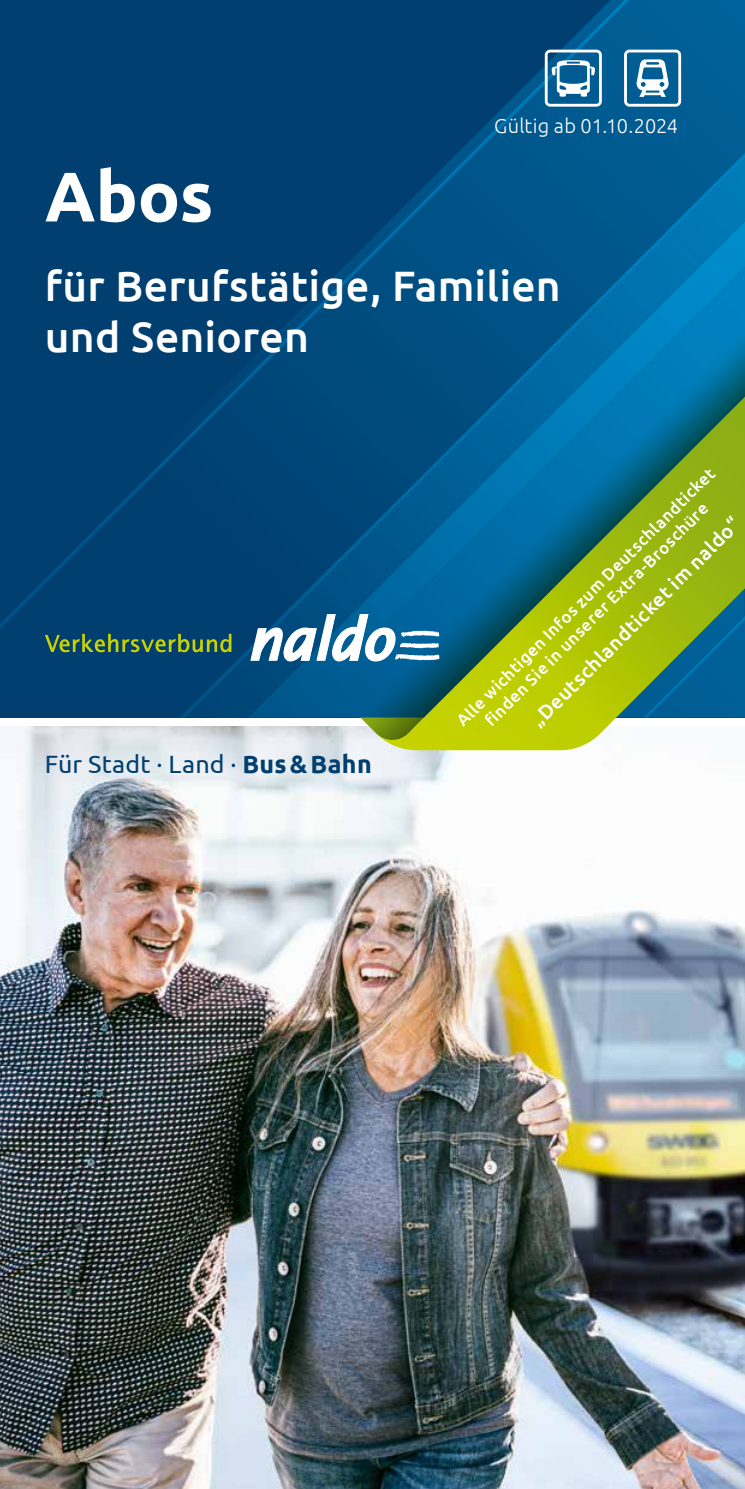
<style>
.page{position:relative;width:745px;height:1489px;background:#fff}
.page>*{position:absolute;margin:0;border:0;box-sizing:border-box;transform-origin:0 0}
.t1{font:700 70px "Ubuntu";color:#fff}
.t2{font:500 42.5px/51px "Ubuntu";letter-spacing:.005em;color:#fff}
.t3{font:25px "Ubuntu";letter-spacing:.01em;color:#003f6f}
.t4{font:500 20px "Ubuntu";color:#fff}
.t5{font:300 20px "Ubuntu";letter-spacing:.01em;color:#fff}
.t6{font:500 16.75px/20px "Ubuntu";color:#fff;text-align:center}
.s1{font-weight:700}
</style>
<div class="page">
<img style="left:0;top:726px;width:744px;height:762px">
<div style="left:0;top:0;width:744px;height:717px;background:#003f6f"></div>
<div style="left:629px;top:0;width:115px;height:152px;background:#005e95"></div>
<img style="left:725px;top:0;width:19px;height:71px">
<div style="left:289px;top:661px;width:65px;height:56px;background:#005a90"></div>
<img style="left:0;top:474px;width:153px;height:155px">
<img style="left:150px;top:0;width:479px;height:476px">
<img style="left:181px;top:611px;width:108px;height:106px">
<img style="left:288px;top:154px;width:456px;height:458px">
<svg style="left:544px;top:50px;width:57px;height:57px;background:#5a95b8"></svg>
<svg style="left:623px;top:50px;width:57px;height:57px;background:#5c97ba"></svg>
<svg style="left:354px;top:215px;width:390px;height:533px;background:#016096"></svg>
<svg style="left:376px;top:396px;width:368px;height:354px;background:#4b8c60"></svg>
<svg style="left:251px;top:614px;width:188px;height:47px;background:#6c9ebd"></svg>
<svg style="left:45px;top:633px;width:186px;height:19px"></svg>
<h1 class="t1" style="left:45px;top:154px;width:170px">Abos</h1>
<p class="t5" style="left:494px;top:114px;width:185px">Gültig ab 01.10.2024</p>
<h2 class="t2" style="left:45px;top:259px;width:517px">für Berufstätige, Familien und Senioren</h2>
<h3 class="t3" style="left:45px;top:749px;width:328px">Für Stadt · Land · <span class="s1">Bus&amp;Bahn</span></h3>
<p class="t6" style="left:451px;top:715px;width:358px;rotate:-45deg">Alle wichtigen Infos zum Deutschlandticket fi nden Sie in unserer Extra-Broschüre</p>
<p class="t4" style="left:525px;top:714px;width:288px;rotate:-45deg">„Deutschlandticket im naldo“</p>
</div>
